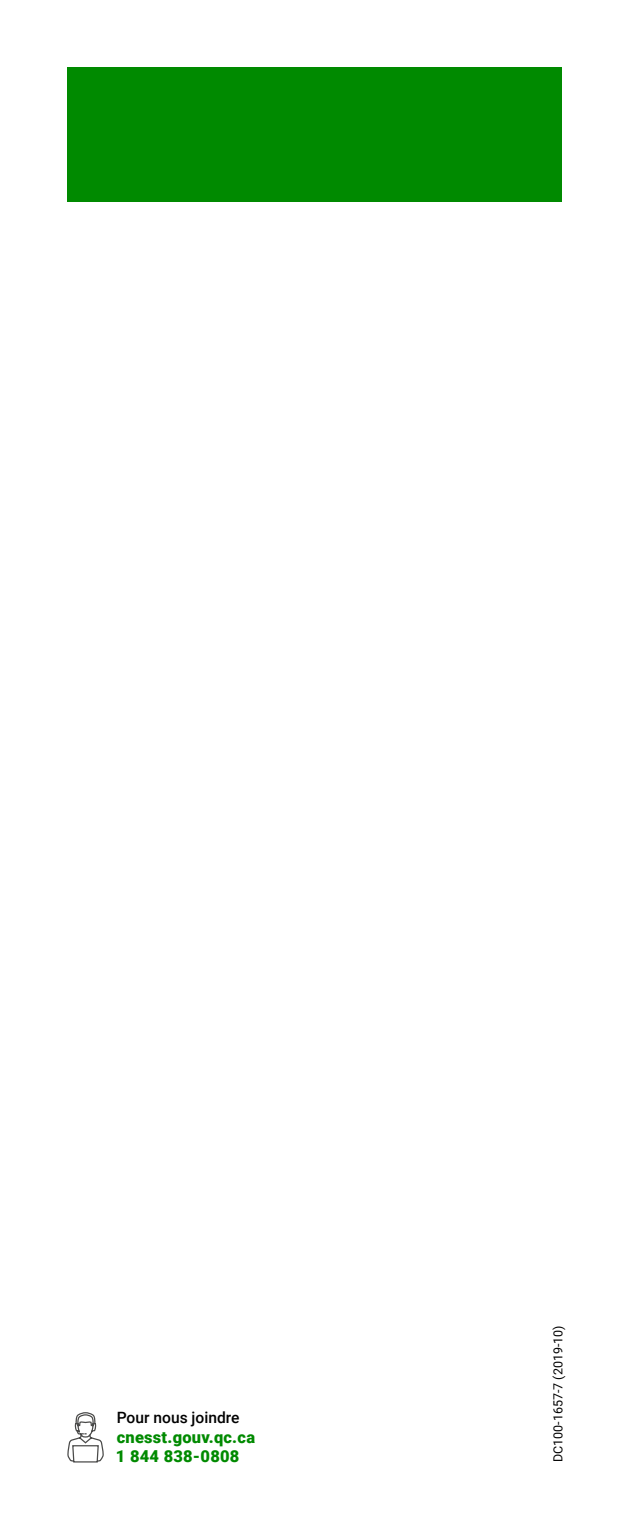
<style>
.page{position:relative;width:630px;height:1530px;background:#fff}
.page>*{position:absolute;margin:0;border:0;box-sizing:border-box;transform-origin:0 0}
.t1{font:900 16.5px/19.5px "Roboto";letter-spacing:.015em;color:#008a00}
.t2{font:500 15.5px "Roboto";color:#000}
.t3{font:12.5px "Roboto";color:#000}
</style>
<div class="page">
<div style="left:68px;top:67px;width:494px;height:135px;background:#008a00"></div>
<svg style="left:67px;top:1412px;width:37px;height:51px"></svg>
<p class="t2" style="left:117px;top:1407px;width:124px">Pour nous joindre</p>
<p class="t1" style="left:116px;top:1427px;width:141px">cnesst.gouv.qc.ca<br>1 844 838-0808</p>
<p class="t3" style="left:549px;top:1462px;width:139px;rotate:-90deg">DC100-1657-7 (2019-10)</p>
</div>
